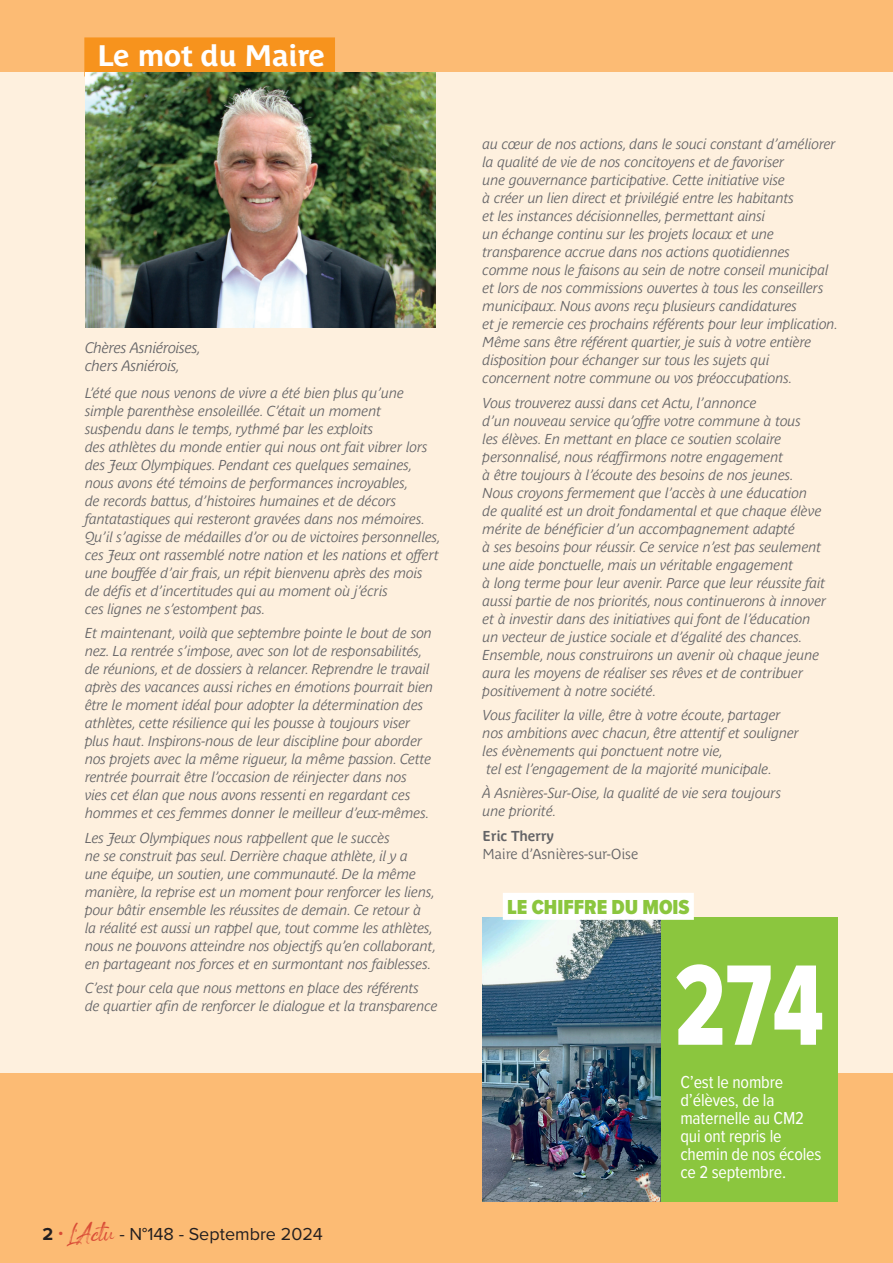
<style>
.page{position:relative;width:893px;height:1263px;background:#fcbb74}
.page>*{position:absolute;margin:0;border:0;box-sizing:border-box;transform-origin:0 0}
.t1{font:118.8px "Proxima Nova Cond Extrabld";color:#fff;scale:.8 1}
.t2{font:700 29.4px "Parisine Plus Std";letter-spacing:-.015em;color:#fff}
.Titre{font:900 21px "Proxima Nova Cond";color:#8bc63e}
.Titre-2{font:18px/18px "Proxima Nova Cond";letter-spacing:-.01em;color:#fff}
.TEXTE{font:18px "Proxima Nova";color:#231f20}
.TEXTE-2{font:italic 15px/18px "Parisine Plus Std Gris";letter-spacing:-.02em;color:#636366}
.TEXTE-3{font:italic 14.25px/18px "Parisine Plus Std Gris";letter-spacing:-.01em;color:#636366}
.TEXTE-4{font:14.25px "Parisine Plus Std Gris";letter-spacing:-.01em;color:#636366}
.TEXTE-5{font:700 14.25px "Parisine Plus Std Gris";letter-spacing:-.01em;color:#636366}
.s1{font-weight:700}
.s2{font-family:"Essonnes Text";font-weight:700;color:#d94a35}
.s3{font-family:"Spartwell";font-size:24px;color:#d94a35}
</style>
<div class="page">
<div style="left:0;top:72px;width:892px;height:1001px;background:#fef0de"></div>
<div style="left:84px;top:37px;width:251px;height:40px;background:#f7931d"></div>
<img style="left:85px;top:73px;width:351px;height:254px">
<div style="left:483px;top:917px;width:355px;height:285px;background:#8bc63e"></div>
<img style="left:483px;top:917px;width:177px;height:285px">
<div style="left:503px;top:893px;width:191px;height:27px;background:#fff"></div>
<img style="left:617px;top:1163px;width:43px;height:39px">
<p class="t2" style="left:98px;top:38px;width:229px">Le mot du Maire</p>
<p class="TEXTE-2" style="left:85px;top:339px;width:118px">Chères Asniéroises, chers Asniérois,</p>
<p class="TEXTE-3" style="left:85px;top:384px;width:358px">L’été que nous venons de vivre a été bien plus qu’une simple parenthèse ensoleillée. C’était un moment suspendu dans le temps, rythmé par les exploits<br>des athlètes du monde entier qui nous ont fait vibrer lors des Jeux Olympiques. Pendant ces quelques semaines, nous avons été témoins de performances incroyables,<br>de records battus, d’histoires humaines et de décors fantatastiques qui resteront gravées dans nos mémoires.<br>Qu’il s’agisse de médailles d’or ou de victoires personnelles, ces Jeux ont rassemblé notre nation et les nations et offert une bouffée d’air frais, un répit bienvenu après des mois<br>de défis et d’incertitudes qui au moment où j’écris<br>ces lignes ne s’estompent pas.</p>
<p class="TEXTE-3" style="left:85px;top:624px;width:350px">Et maintenant, voilà que septembre pointe le bout de son nez. La rentrée s’impose, avec son lot de responsabilités, de réunions, et de dossiers à relancer. Reprendre le travail après des vacances aussi riches en émotions pourrait bien être le moment idéal pour adopter la détermination des athlètes, cette résilience qui les pousse à toujours viser plus haut. Inspirons-nous de leur discipline pour aborder nos projets avec la même rigueur, la même passion. Cette rentrée pourrait être l’occasion de réinjecter dans nos<br>vies cet élan que nous avons ressenti en regardant ces hommes et ces femmes donner le meilleur d’eux-mêmes.</p>
<p class="TEXTE-3" style="left:85px;top:829px;width:353px">Les Jeux Olympiques nous rappellent que le succès<br>ne se construit pas seul. Derrière chaque athlète, il y a<br>une équipe, un soutien, une communauté. De la même manière, la reprise est un moment pour renforcer les liens, pour bâtir ensemble les réussites de demain. Ce retour à<br>la réalité est aussi un rappel que, tout comme les athlètes, nous ne pouvons atteindre nos objectifs qu’en collaborant, en partageant nos forces et en surmontant nos faiblesses.</p>
<p class="TEXTE-3" style="left:85px;top:979px;width:354px">C’est pour cela que nous mettons en place des référents<br>de quartier afin de renforcer le dialogue et la transparence</p>
<p class="TEXTE" style="left:43px;top:1220px;width:282px"><span class="s1">2</span> <span class="s2">•</span> <span class="s3">L’Actu</span> - N°148 - Septembre 2024</p>
<p class="TEXTE-3" style="left:483px;top:135px;width:357px">au cœur de nos actions, dans le souci constant d’améliorer la qualité de vie de nos concitoyens et de favoriser<br>une gouvernance participative. Cette initiative vise<br>à créer un lien direct et privilégié entre les habitants<br>et les instances décisionnelles, permettant ainsi<br>un échange continu sur les projets locaux et une transparence accrue dans nos actions quotidiennes comme nous le faisons au sein de notre conseil municipal et lors de nos commissions ouvertes à tous les conseillers municipaux. Nous avons reçu plusieurs candidatures<br>et je remercie ces prochains référents pour leur implication.<br>Même sans être référent quartier, je suis à votre entière disposition pour échanger sur tous les sujets qui concernent notre commune ou vos préoccupations.</p>
<p class="TEXTE-3" style="left:483px;top:394px;width:345px">Vous trouverez aussi dans cet Actu, l’annonce<br>d’un nouveau service qu’offre votre commune à tous<br>les élèves. En mettant en place ce soutien scolaire personnalisé, nous réaffirmons notre engagement<br>à être toujours à l’écoute des besoins de nos jeunes.<br>Nous croyons fermement que l’accès à une éducation<br>de qualité est un droit fondamental et que chaque élève mérite de bénéficier d’un accompagnement adapté<br>à ses besoins pour réussir. Ce service n’est pas seulement une aide ponctuelle, mais un véritable engagement<br>à long terme pour leur avenir. Parce que leur réussite fait aussi partie de nos priorités, nous continuerons à innover et à investir dans des initiatives qui font de l’éducation un vecteur de justice sociale et d’égalité des chances.<br>Ensemble, nous construirons un avenir où chaque jeune aura les moyens de réaliser ses rêves et de contribuer positivement à notre société.</p>
<p class="TEXTE-3" style="left:483px;top:706px;width:318px">Vous faciliter la ville, être à votre écoute, partager nos ambitions avec chacun, être attentif et souligner les évènements qui ponctuent notre vie,<br>tel est l’engagement de la majorité municipale.</p>
<p class="TEXTE-3" style="left:483px;top:784px;width:300px">À Asnières-Sur-Oise, la qualité de vie sera toujours une priorité.</p>
<p class="TEXTE-5" style="left:483px;top:827px;width:73px">Eric Therry</p>
<p class="TEXTE-4" style="left:483px;top:846px;width:157px">Maire d’Asnières-sur-Oise</p>
<p class="Titre" style="left:507px;top:892px;width:184px">LE CHIFFRE DU MOIS</p>
<p class="t1" style="left:673px;top:918px;width:191px">274</p>
<p class="Titre-2" style="left:680px;top:1072px;width:125px">C’est le nombre d’élèves, de la maternelle au CM2</p>
<p class="Titre-2" style="left:680px;top:1126px;width:103px">qui ont repris le</p>
<p class="Titre-2" style="left:680px;top:1144px;width:143px">chemin de nos écoles</p>
<p class="Titre-2" style="left:680px;top:1162px;width:107px">ce 2 septembre.</p>
</div>
